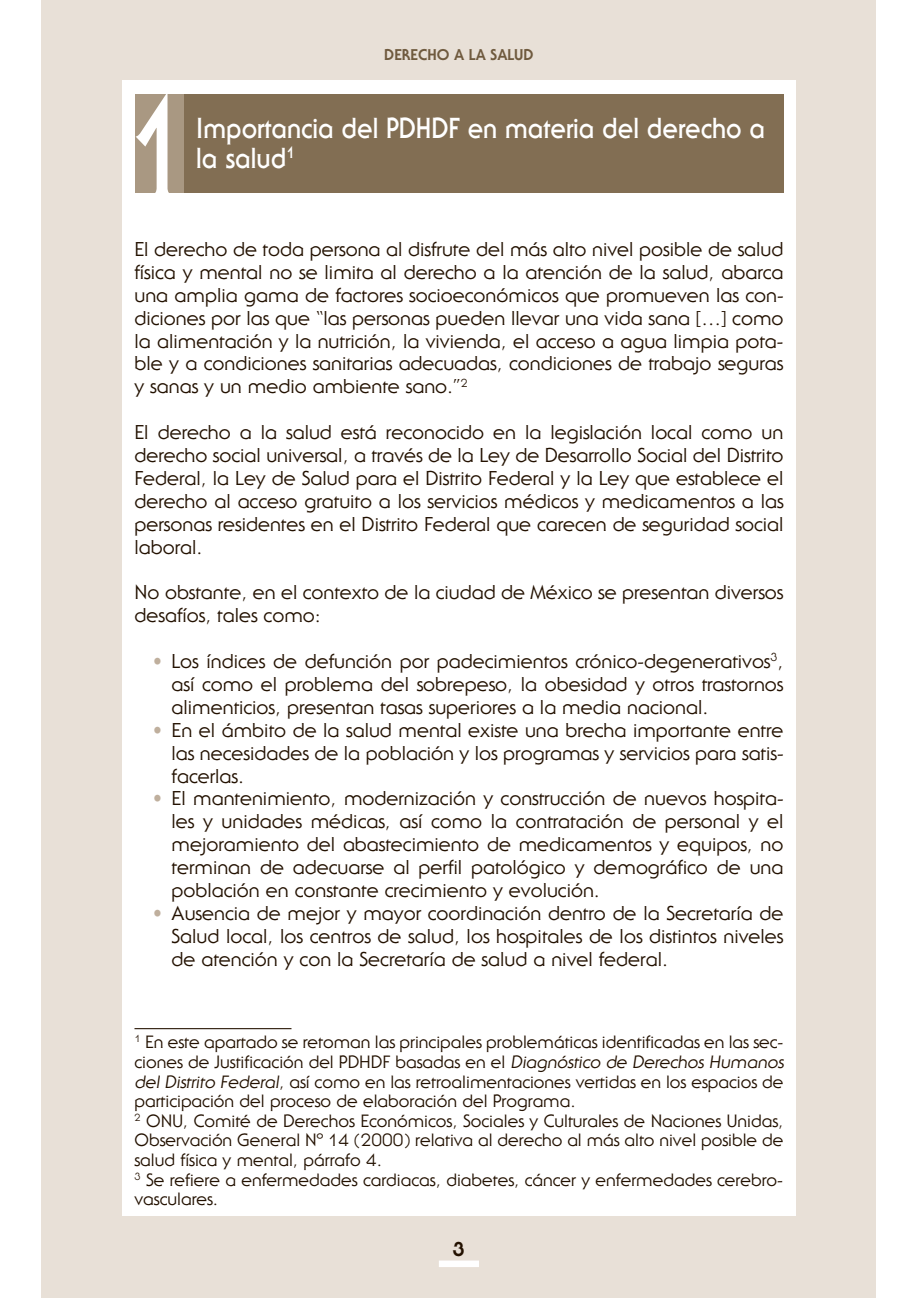
<style>
.page{position:relative;width:918px;height:1298px;background:#fff}
.page>*{position:absolute;margin:0;border:0;box-sizing:border-box;transform-origin:0 0}
.t1{font:700 28.4px/29.4px "Serif Gothic Std";color:#fff;scale:.9 1}
.t2{font:19.6px/22.8px "Serif Gothic Std";color:#231100;text-align:justify}
.t3{font:800 19.6px "Serif Gothic Std";color:#231100}
.t4{font:17.4px/19.6px "Serif Gothic Std";color:#231100}
.t5{font:800 15.2px "Serif Gothic Std";color:#6f5a3e}
</style>
<div class="page">
<div style="left:42px;top:0;width:834px;height:1298px;background:#e8e0d7"></div>
<div style="left:122px;top:80px;width:674px;height:1136px;background:#fff"></div>
<div style="left:439px;top:1261px;width:40px;height:6px;background:#fff"></div>
<div style="left:135px;top:94px;width:648px;height:99px;background:#826e53"></div>
<div style="left:135px;top:94px;width:48px;height:99px;background:#a99882"></div>
<svg style="left:136px;top:94px;width:33px;height:99px"></svg>
<hr style="left:134px;top:1028px;width:157px;height:1px;background:#231100">
<p class="t5" style="left:384px;top:50px;width:151px">DERECHO A LA SALUD</p>
<h1 class="t1" style="left:196px;top:116px;width:634px">Importancia del PDHDF en materia del derecho a la salud<sup>1</sup></h1>
<p class="t2" style="left:135px;top:240px;width:651px">El derecho de toda persona al disfrute del más alto nivel posible de salud física y mental no se limita al derecho a la atención de la salud, abarca una amplia gama de factores socioeconómicos que promueven las con&shy;diciones por las que “las personas pueden llevar una vida sana […] como la alimentación y la nutrición, la vivienda, el acceso a agua limpia pota&shy;ble y a condiciones sanitarias adecuadas, condiciones de trabajo seguras y sanas y un medio ambiente sano.”<sup>2</sup></p>
<p class="t2" style="left:135px;top:423px;width:651px">El derecho a la salud está reconocido en la legislación local como un derecho social universal, a través de la Ley de Desarrollo Social del Distrito Federal, la Ley de Salud para el Distrito Federal y la Ley que establece el derecho al acceso gratuito a los servicios médicos y medicamentos a las personas residentes en el Distrito Federal que carecen de seguridad social laboral.</p>
<p class="t2" style="left:135px;top:583px;width:651px">No obstante, en el contexto de la ciudad de México se presentan diversos desafíos, tales como:</p>
<p class="t2" style="left:172px;top:652px;width:613px;text-align:left">Los índices de defunción por padecimientos crónico-degenerativos<sup>3</sup>, así como el problema del sobrepeso, la obesidad y otros trastornos alimenticios, presentan tasas superiores a la media nacional.<br>En el ámbito de la salud mental existe una brecha importante entre las necesidades de la población y los programas y servicios para satis&shy;facerlas.<br>El mantenimiento, modernización y construcción de nuevos hospita&shy;les y unidades médicas, así como la contratación de personal y el mejoramiento del abastecimiento de medicamentos y equipos, no terminan de adecuarse al perfil patológico y demográfico de una población en constante crecimiento y evolución.<br>Ausencia de mejor y mayor coordinación dentro de la Secretaría de Salud local, los centros de salud, los hospitales de los distintos niveles de atención y con la Secretaría de salud a nivel federal.</p>
<p class="t4" style="left:134px;top:1034px;width:653px"><sup>1</sup> En este apartado se retoman las principales problemáticas identificadas en las sec&shy;ciones de Justificación del PDHDF basadas en el Diagnóstico de Derechos Humanos del Distrito Federal, así como en las retroalimentaciones vertidas en los espacios de participación del proceso de elaboración del Programa.<br><sup>2</sup> ONU, Comité de Derechos Económicos, Sociales y Culturales de Naciones Unidas, Observación General Nº 14 (2000) relativa al derecho al más alto nivel posible de salud física y mental, párrafo 4.<br><sup>3</sup> Se refiere a enfermedades cardiacas, diabetes, cáncer y enfermedades cerebro&shy;vasculares.</p>
<p class="t3" style="left:453px;top:1242px;width:13px">3</p>
</div>
